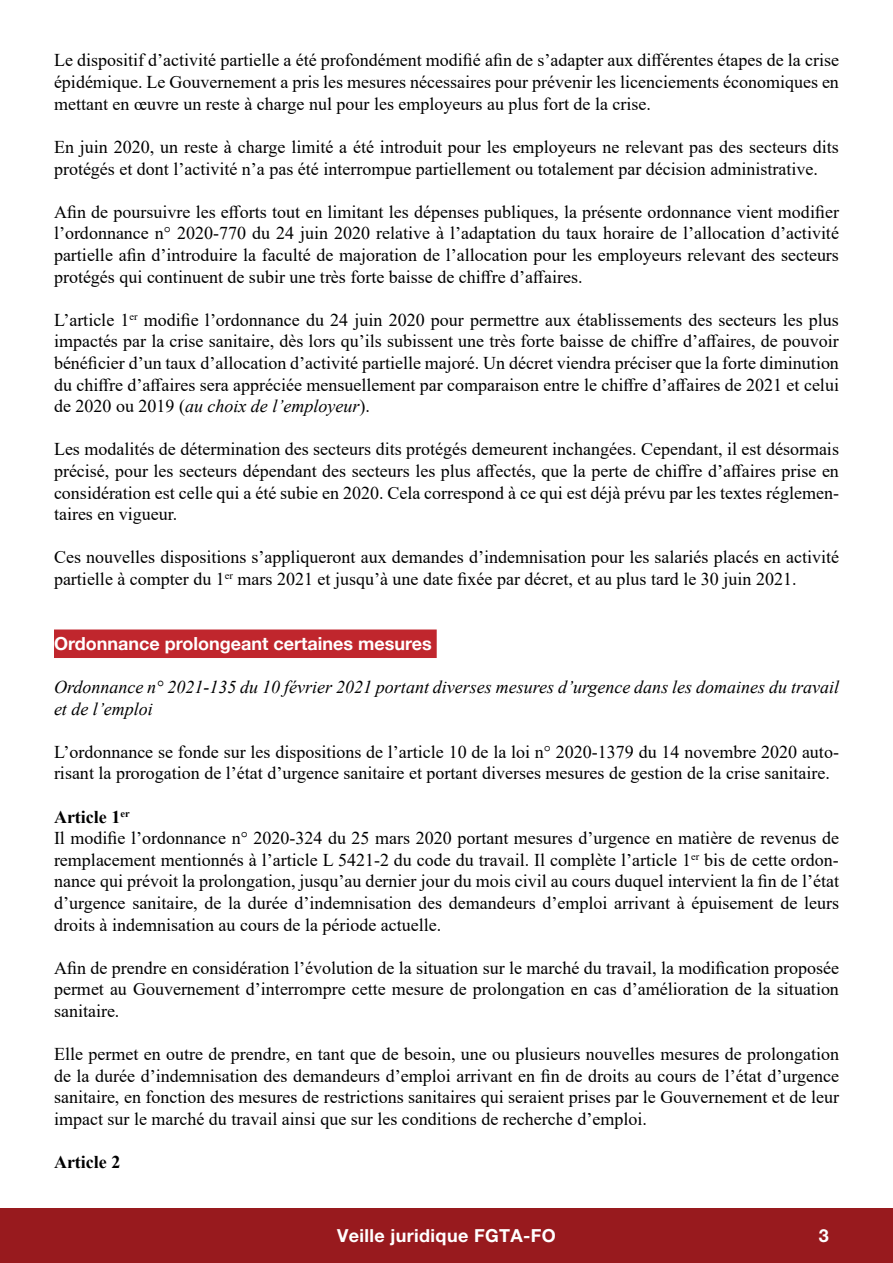
<style>
.page{position:relative;width:893px;height:1263px;background:#fff}
.page>*{position:absolute;margin:0;border:0;box-sizing:border-box;transform-origin:0 0}
.t1{font:18px/21.6px "Times New Roman";color:#000001;text-align:justify}
.t2{font:italic 18px/21.6px "Times New Roman";color:#000001}
.t3{font:700 18px "Helvetica Neue";color:#fff}
.t4{font:700 18px "Helvetica Neue LT Pro";letter-spacing:.02em;color:#fff}
.t5{font:700 18px "Times New Roman";color:#000001}
.s1{font-style:italic}
.s2{font-weight:700}
</style>
<div class="page">
<div style="left:0;top:1209px;width:893px;height:54px;background:#981a1e"></div>
<div style="left:54px;top:629px;width:383px;height:29px;background:#c0262d"></div>
<p class="t1" style="left:54px;top:49px;width:786px">Le dispositif d’activité partielle a été profondément modifié afin de s’adapter aux différentes étapes de la crise épidémique. Le Gouvernement a pris les mesures nécessaires pour prévenir les licenciements économiques en mettant en œuvre un reste à charge nul pour les employeurs au plus fort de la crise.</p>
<p class="t1" style="left:54px;top:135px;width:786px">En juin 2020, un reste à charge limité a été introduit pour les employeurs ne relevant pas des secteurs dits protégés et dont l’activité n’a pas été interrompue partiellement ou totalement par décision administrative.</p>
<p class="t1" style="left:54px;top:200px;width:786px">Afin de poursuivre les efforts tout en limitant les dépenses publiques, la présente ordonnance vient modifier l’ordonnance n° 2020-770 du 24 juin 2020 relative à l’adaptation du taux horaire de l’allocation d’activité partielle afin d’introduire la faculté de majoration de l’allocation pour les employeurs relevant des secteurs protégés qui continuent de subir une très forte baisse de chiffre d’affaires.</p>
<p class="t1" style="left:54px;top:308px;width:786px">L’article 1<sup>er</sup> modifie l’ordonnance du 24 juin 2020 pour permettre aux établissements des secteurs les plus impactés par la crise sanitaire, dès lors qu’ils subissent une très forte baisse de chiffre d’affaires, de pouvoir bénéficier d’un taux d’allocation d’activité partielle majoré. Un décret viendra préciser que la forte diminution du chiffre d’affaires sera appréciée mensuellement par comparaison entre le chiffre d’affaires de 2021 et celui de 2020 ou 2019 (<span class="s1">au choix de l’employeur</span>).</p>
<p class="t1" style="left:54px;top:438px;width:786px">Les modalités de détermination des secteurs dits protégés demeurent inchangées. Cependant, il est désormais précisé, pour les secteurs dépendant des secteurs les plus affectés, que la perte de chiffre d’affaires prise en considération est celle qui a été subie en 2020. Cela correspond à ce qui est déjà prévu par les textes réglemen&shy;taires en vigueur.</p>
<p class="t1" style="left:54px;top:546px;width:786px">Ces nouvelles dispositions s’appliqueront aux demandes d’indemnisation pour les salariés placés en activité partielle à compter du 1<sup>er</sup> mars 2021 et jusqu’à une date fixée par décret, et au plus tard le 30 juin 2021.</p>
<p class="t3" style="left:54px;top:629px;width:379px">Ordonnance prolongeant certaines mesures</p>
<p class="t2" style="left:54px;top:676px;width:786px">Ordonnance n° 2021-135 du 10 février 2021 portant diverses mesures d’urgence dans les domaines du travail et de l’emploi</p>
<p class="t1" style="left:54px;top:740px;width:786px">L’ordonnance se fonde sur les dispositions de l’article 10 de la loi n° 2020-1379 du 14 novembre 2020 auto&shy;risant la prorogation de l’état d’urgence sanitaire et portant diverses mesures de gestion de la crise sanitaire.</p>
<p class="t1" style="left:54px;top:805px;width:786px;text-align:left"><span class="s2">Article 1</span><sup>er<br></sup>Il modifie l’ordonnance n° 2020-324 du 25 mars 2020 portant mesures d’urgence en matière de revenus de remplacement mentionnés à l’article L 5421-2 du code du travail. Il complète l’article 1<sup>er</sup> bis de cette ordon&shy;nance qui prévoit la prolongation, jusqu’au dernier jour du mois civil au cours duquel intervient la fin de l’état d’urgence sanitaire, de la durée d’indemnisation des demandeurs d’emploi arrivant à épuisement de leurs droits à indemnisation au cours de la période actuelle.</p>
<p class="t1" style="left:54px;top:956px;width:786px">Afin de prendre en considération l’évolution de la situation sur le marché du travail, la modification proposée permet au Gouvernement d’interrompre cette mesure de prolongation en cas d’amélioration de la situation sanitaire.</p>
<p class="t1" style="left:54px;top:1043px;width:786px">Elle permet en outre de prendre, en tant que de besoin, une ou plusieurs nouvelles mesures de prolongation de la durée d’indemnisation des demandeurs d’emploi arrivant en fin de droits au cours de l’état d’urgence sanitaire, en fonction des mesures de restrictions sanitaires qui seraient prises par le Gouvernement et de leur impact sur le marché du travail ainsi que sur les conditions de recherche d’emploi.</p>
<p class="t5" style="left:54px;top:1149px;width:68px">Article 2</p>
<p class="t4" style="left:337px;top:1225px;width:220px">Veille juridique FGTA-FO</p>
<p class="t4" style="left:819px;top:1225px;width:12px">3</p>
</div>
